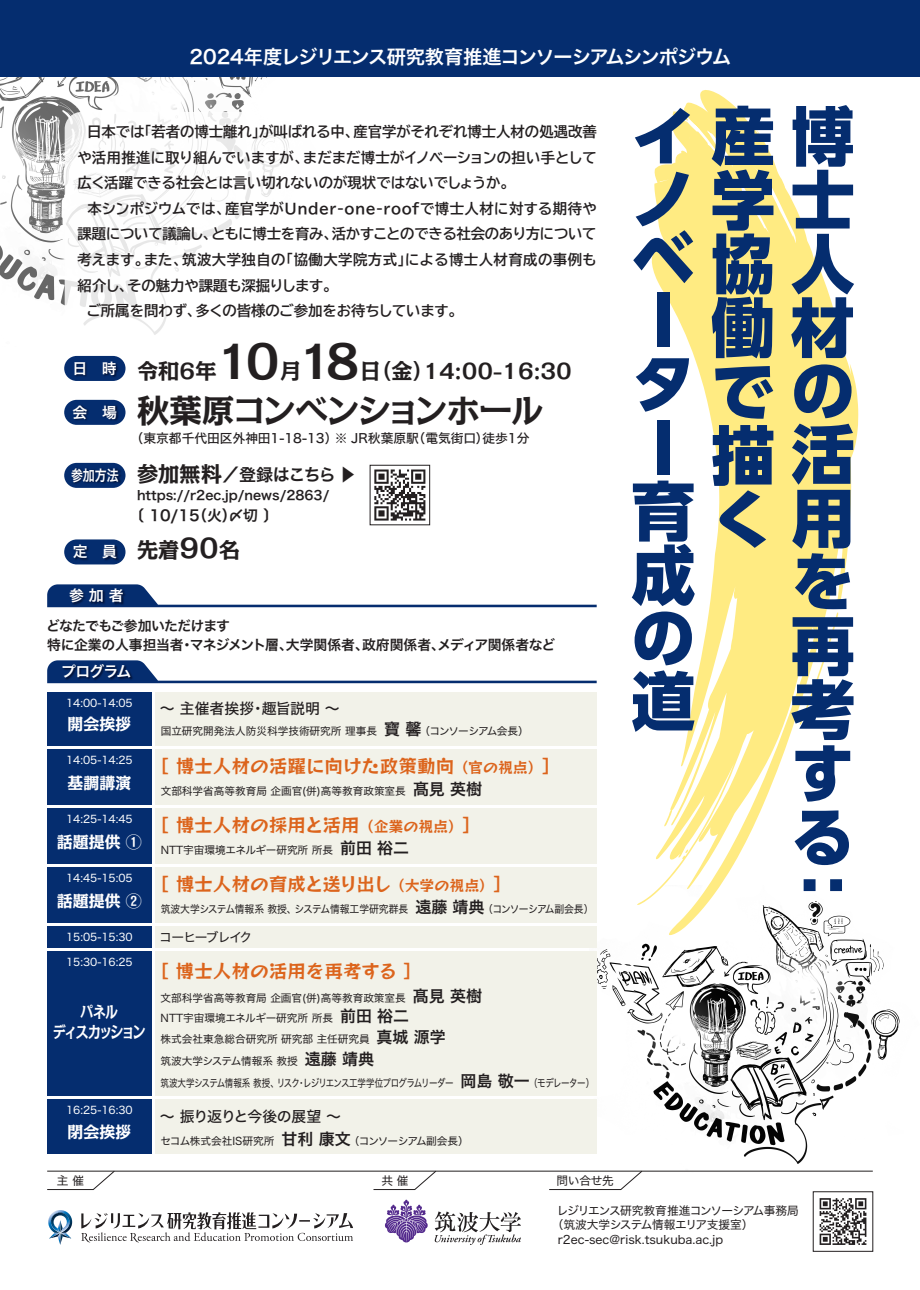
<style>
.page{position:relative;width:920px;height:1290px;background:#fff}
.page>*{position:absolute;margin:0;border:0;box-sizing:border-box;transform-origin:0 0}
.t1{font:63.75px/63.6px "BIZ UDP Shin Go Heavy";color:#052d6f}
.t2{font:700 32.4px "Kakumin Pro";letter-spacing:-.025em;color:#231f20}
.t3{font:700 21.3px "Kakumin Pro";color:#231f20}
.t4{font:19.2px "Hiragino Sans W6";letter-spacing:-.055em;color:#fff}
.t5{font:18.6px "Rockn Roll One";color:#dc641c}
.t6{font:16.95px "Hiragino Sans W6";letter-spacing:-.08em;color:#231f20}
.t7{font:700 15.9px "Kakumin Pro";color:#fff}
.t8{font:700 15.9px/19.2px "Kakumin Pro";letter-spacing:-.11em;color:#fff;text-align:center;scale:.8 1}
.t9{font:14.85px "Hiragino Sans W6";letter-spacing:-.04em;color:#fff}
.t10{font:14.85px "Hiragino Sans W5";color:#231f20}
.t11{font:14.85px "Hiragino Sans W5";letter-spacing:-.07em;color:#231f20}
.t12{font:14.85px "Hiragino Sans W6";color:#231f20}
.t13{font:14.85px "Hiragino Sans W6";letter-spacing:-.04em;color:#fff;scale:.8 1}
.t14{font:14.4px/25.5px "BIZ UDP Gothic Bold";color:#231f20}
.t15{font:13.8px/19.2px "Hiragino Sans W6";letter-spacing:-.035em;color:#231f20}
.t16{font:12.75px "Hiragino Sans W5";color:#231f20}
.t17{font:12.75px "Hiragino Sans W6";color:#231f20}
.t18{font:12.75px "Hiragino Sans W4";letter-spacing:-.095em;color:#231f20}
.t19{font:11.7px "Hiragino Sans W4";letter-spacing:-.005em;color:#231f20}
.t20{font:11.7px "Hiragino Sans W4";letter-spacing:-.065em;color:#231f20}
.t21{font:11.7px "Hiragino Sans W4";letter-spacing:-.04em;color:#231f20}
.t22{font:10.65px/19.8px "Hiragino Sans W4";color:#231f20}
.t23{font:10.65px/21.8px "Hiragino Sans W4";letter-spacing:-.03em;color:#231f20}
.t24{font:10.65px "Hiragino Sans W4";color:#fff}
.t25{font:10.65px "Hiragino Sans W4";letter-spacing:-.04em;color:#231f20;scale:.92 1}
.t26{font:10.65px "Hiragino Sans W4";letter-spacing:-.02em;color:#231f20}
.s1{font-size:46.65px}
.s2{font-family:"Kakumin Pro";font-weight:700;font-size:21.3px}
.s3{font-size:26.55px}
.s4{font-family:"Hiragino Sans W6";font-size:15.9px}
.s5{font-size:14.85px}
</style>
<div class="page">
<img style="left:0;top:77px;width:267px;height:229px">
<img style="left:589px;top:885px;width:311px;height:287px">
<div style="left:65px;top:112px;width:540px;height:227px;background:#fff;border-radius:17px"></div>
<svg style="left:684px;top:90px;width:55px;height:21px"></svg>
<svg style="left:636px;top:111px;width:222px;height:824px"></svg>
<div style="left:0;top:0;width:919px;height:77px;background:#052d6f"></div>
<svg style="left:812px;top:1191px;width:60px;height:60px"></svg>
<svg style="left:48px;top:1210px;width:25px;height:34px"></svg>
<svg style="left:81px;top:1212px;width:272px;height:30px"></svg>
<svg style="left:819px;top:1198px;width:47px;height:46px"></svg>
<hr style="left:47px;top:1170px;width:825px;height:1px;background:#231f20">
<svg style="left:385px;top:1199px;width:42px;height:43px"></svg>
<svg style="left:434px;top:1211px;width:87px;height:33px"></svg>
<svg style="left:47px;top:1170px;width:68px;height:19px"></svg>
<svg style="left:373px;top:1170px;width:63px;height:19px"></svg>
<svg style="left:548px;top:1169px;width:94px;height:20px"></svg>
<div style="left:47px;top:866px;width:104px;height:56px;background:#052d6f"></div>
<div style="left:47px;top:807px;width:104px;height:56px;background:#052d6f"></div>
<div style="left:47px;top:749px;width:104px;height:55px;background:#052d6f"></div>
<div style="left:47px;top:691px;width:104px;height:54px;background:#052d6f"></div>
<div style="left:47px;top:1099px;width:104px;height:54px;background:#052d6f"></div>
<div style="left:47px;top:951px;width:104px;height:144px;background:#052d6f"></div>
<div style="left:47px;top:925px;width:104px;height:22px;background:#052d6f"></div>
<div style="left:155px;top:749px;width:441px;height:55px;background:#f2f2e9"></div>
<div style="left:155px;top:951px;width:441px;height:144px;background:#f2f2e9"></div>
<div style="left:155px;top:1099px;width:441px;height:54px;background:#f2f2e9"></div>
<div style="left:155px;top:925px;width:441px;height:22px;background:#f2f2e9"></div>
<div style="left:155px;top:866px;width:441px;height:56px;background:#f2f2e9"></div>
<div style="left:155px;top:807px;width:441px;height:56px;background:#f2f2e9"></div>
<div style="left:155px;top:691px;width:441px;height:54px;background:#f2f2e9"></div>
<svg style="left:47px;top:660px;width:549px;height:23px"></svg>
<img style="left:60px;top:662px;width:75px;height:22px">
<svg style="left:47px;top:584px;width:549px;height:23px"></svg>
<img style="left:67px;top:586px;width:61px;height:22px">
<div style="left:64px;top:356px;width:61px;height:25px;background:#052d6f;border-radius:12px"></div>
<img style="left:71px;top:362px;width:50px;height:19px">
<div style="left:64px;top:400px;width:61px;height:25px;background:#052d6f;border-radius:12px"></div>
<div style="left:64px;top:539px;width:61px;height:25px;background:#052d6f;border-radius:12px"></div>
<img style="left:71px;top:405px;width:50px;height:20px">
<img style="left:71px;top:542px;width:50px;height:23px">
<div style="left:64px;top:463px;width:61px;height:25px;background:#052d6f;border-radius:12px"></div>
<img style="left:70px;top:466px;width:53px;height:22px">
<svg style="left:374px;top:469px;width:51px;height:51px"></svg>
<h3 class="t4" style="left:189px;top:40px;width:543px">2024年度レジリエンス研究教育推進コンソーシアムシンポジウム</h3>
<p class="t14" style="left:77px;top:119px;width:520px">　日本では「若者の博士離れ」が叫ばれる中、産官学がそれぞれ博士人材の処遇改善や活用推進に取り組んでいますが、まだまだ博士がイノベーションの担い手として広く活躍できる社会とは言い切れないのが現状ではないでしょうか。<br>　本シンポジウムでは、産官学がUnder-one-roofで博士人材に対する期待や課題について議論し、ともに博士を育み、活かすことのできる社会のあり方について考えます。また、筑波大学独自の「協働大学院方式」による博士人材育成の事例も紹介し、その魅力や課題も深掘りします。<br>　ご所属を問わず、多くの皆様のご参加をお待ちしています。</p>
<p class="t9" style="left:72px;top:354px;width:46px">日　時</p>
<p class="t9" style="left:72px;top:398px;width:46px">会　場</p>
<p class="t13" style="left:71px;top:461px;width:61px">参加方法</p>
<p class="t9" style="left:73px;top:538px;width:46px">定　員</p>
<p class="t9" style="left:69px;top:582px;width:56px">参 加 者</p>
<h3 class="t3" style="left:137px;top:354px;width:436px">令和6年<span class="s1">10</span>月<span class="s1">18</span>日（金）14:00-16:30</h3>
<h2 class="t2" style="left:137px;top:385px;width:408px">秋葉原コンベンションホール</h2>
<p class="t16" style="left:131px;top:426px;width:400px">（東京都千代田区外神田1-18-13）※ JR秋葉原駅（電気街口）徒歩1分</p>
<p class="t6" style="left:137px;top:459px;width:221px"><span class="s2">参加無料</span>／登録はこちら ▶</p>
<p class="t17" style="left:137px;top:484px;width:194px">https://r2ec.jp/news/2863/</p>
<p class="t12" style="left:129px;top:502px;width:150px">〔 10/15（火）〆切 〕</p>
<h3 class="t3" style="left:137px;top:533px;width:105px">先着<span class="s3">90</span>名</h3>
<p class="t15" style="left:46px;top:615px;width:510px">どなたでもご参加いただけます<br>特に企業の人事担当者・マネジメント層、大学関係者、政府関係者、メディア関係者など</p>
<p class="t9" style="left:61px;top:658px;width:72px">プログラム</p>
<p class="t24" style="left:66px;top:693px;width:68px">14:00-14:05</p>
<p class="t7" style="left:67px;top:711px;width:65px">開会挨拶</p>
<p class="t10" style="left:160px;top:695px;width:181px">～ 主催者挨拶・趣旨説明 ～</p>
<p class="t22" style="left:161px;top:720px;width:369px">国立研究開発法人防災科学技術研究所 理事長 <span class="s4">寶 馨</span>（コンソーシアム会長）</p>
<p class="t24" style="left:66px;top:750px;width:68px">14:05-14:25</p>
<p class="t7" style="left:67px;top:770px;width:65px">基調講演</p>
<p class="t5" style="left:150px;top:753px;width:411px">［ 博士人材の活躍に向けた政策動向 <span class="s5">（官の視点）</span>］</p>
<p class="t22" style="left:161px;top:780px;width:323px">文部科学省高等教育局 企画官(併)高等教育政策室長 <span class="s4">髙見 英樹</span></p>
<p class="t24" style="left:66px;top:809px;width:68px">14:25-14:45</p>
<p class="t7" style="left:57px;top:829px;width:87px">話題提供 ①</p>
<p class="t5" style="left:150px;top:812px;width:331px">［ 博士人材の採用と活用 <span class="s5">（企業の視点）</span>］</p>
<p class="t22" style="left:161px;top:839px;width:250px">NTT宇宙環境エネルギー研究所 所長 <span class="s4">前田 裕二</span></p>
<p class="t24" style="left:66px;top:868px;width:68px">14:45-15:05</p>
<p class="t7" style="left:57px;top:887px;width:87px">話題提供 ②</p>
<p class="t5" style="left:150px;top:871px;width:362px">［ 博士人材の育成と送り出し <span class="s5">（大学の視点）</span>］</p>
<p class="t25" style="left:161px;top:899px;width:472px">筑波大学システム情報系 教授、システム情報工学研究群長 <span class="s4">遠藤 靖典</span>（コンソーシアム副会長）</p>
<p class="t24" style="left:66px;top:927px;width:68px">15:05-15:30</p>
<p class="t18" style="left:159px;top:925px;width:94px">コーヒーブレイク</p>
<p class="t24" style="left:66px;top:952px;width:68px">15:30-16:25</p>
<p class="t8" style="left:53px;top:1000px;width:117px">パネル<br>ディスカッション</p>
<p class="t24" style="left:66px;top:1100px;width:68px">16:25-16:30</p>
<p class="t7" style="left:67px;top:1118px;width:65px">閉会挨拶</p>
<p class="t5" style="left:150px;top:958px;width:272px">［ 博士人材の活用を再考する ］</p>
<p class="t22" style="left:161px;top:987px;width:323px">文部科学省高等教育局 企画官(併)高等教育政策室長 <span class="s4">髙見 英樹<br></span>NTT宇宙環境エネルギー研究所 所長 <span class="s4">前田 裕二</span></p>
<p class="t23" style="left:160px;top:1027px;width:435px">株式会社東急総合研究所 研究部 主任研究員 <span class="s4">真城 源学<br></span>筑波大学システム情報系 教授 <span class="s4">遠藤 靖典<br></span>筑波大学システム情報系 教授、リスク・レジリエンス工学学位プログラムリーダー <span class="s4">岡島 敬一</span>（モデレーター）</p>
<p class="t11" style="left:160px;top:1102px;width:183px">～ 振り返りと今後の展望 ～</p>
<p class="t26" style="left:160px;top:1131px;width:310px">セコム株式会社IS研究所 <span class="s4">甘利 康文</span>（コンソーシアム副会長）</p>
<p class="t19" style="left:57px;top:1169px;width:29px">主 催</p>
<p class="t19" style="left:381px;top:1169px;width:29px">共 催</p>
<p class="t19" style="left:556px;top:1169px;width:59px">問い合せ先</p>
<h1 class="t1" style="left:631px;top:106px;width:223px;line-height:61.1px">イ産博ノ学士ベ<br>ー</h1>
<h1 class="t1" style="left:631px;top:351px;width:65px">ター育成の道</h1>
<h1 class="t1" style="left:710px;top:232px;width:144px;text-align:right">協人働材での描活く用を<br>再<br>考<br>す<br>る</h1>
<h1 class="t1" style="left:790px;top:853px;width:53px">:</h1>
<p class="t20" style="left:556px;top:1199px;width:243px">レジリエンス研究教育推進コンソーシアム事務局</p>
<p class="t21" style="left:551px;top:1214px;width:203px">（筑波大学システム情報エリア支援室）</p>
<p class="t19" style="left:557px;top:1229px;width:167px">r2ec-sec@risk.tsukuba.ac.jp</p>
</div>
